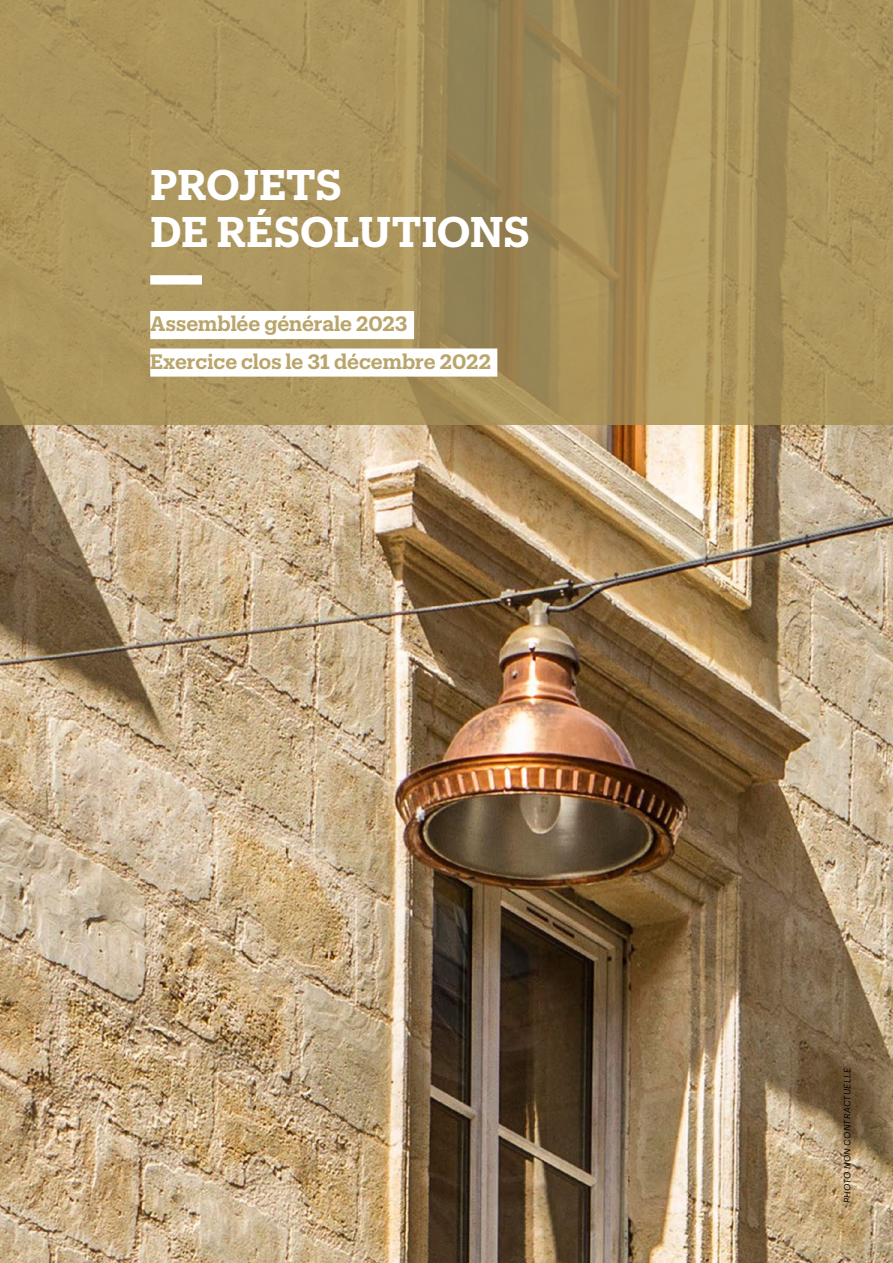
<style>
.page{position:relative;width:893px;height:1263px;background:#fff}
.page>*{position:absolute;margin:0;border:0;box-sizing:border-box;transform-origin:0 0}
.t1{font:600 42px/46.8px "Produkt";letter-spacing:-.005em;color:#fff}
.t2{font:600 20.4px/37.5px "Produkt";color:#b9a56b}
.t3{font:italic 9px "Graphik";letter-spacing:.03em;color:#000}
</style>
<div class="page">
<img style="left:0;top:425px;width:893px;height:838px">
<svg style="left:0;top:0;width:893px;height:425px;fill:#ac945c"></svg>
<div style="left:150px;top:311px;width:264px;height:28px;background:#fff"></div>
<div style="left:150px;top:348px;width:347px;height:29px;background:#fff"></div>
<div style="left:150px;top:275px;width:52px;height:10px;background:#fff"></div>
<h1 class="t1" style="left:150px;top:159px;width:381px">PROJETS<br>DE RÉSOLUTIONS</h1>
<p class="t2" style="left:150px;top:304px;width:342px">Assemblée générale 2023<br>Exercice clos le 31 décembre 2022</p>
<p class="t3" style="left:840px;top:1203px;width:137px;rotate:-90deg">PHOTO NON CONTRACTUELLE</p>
</div>
